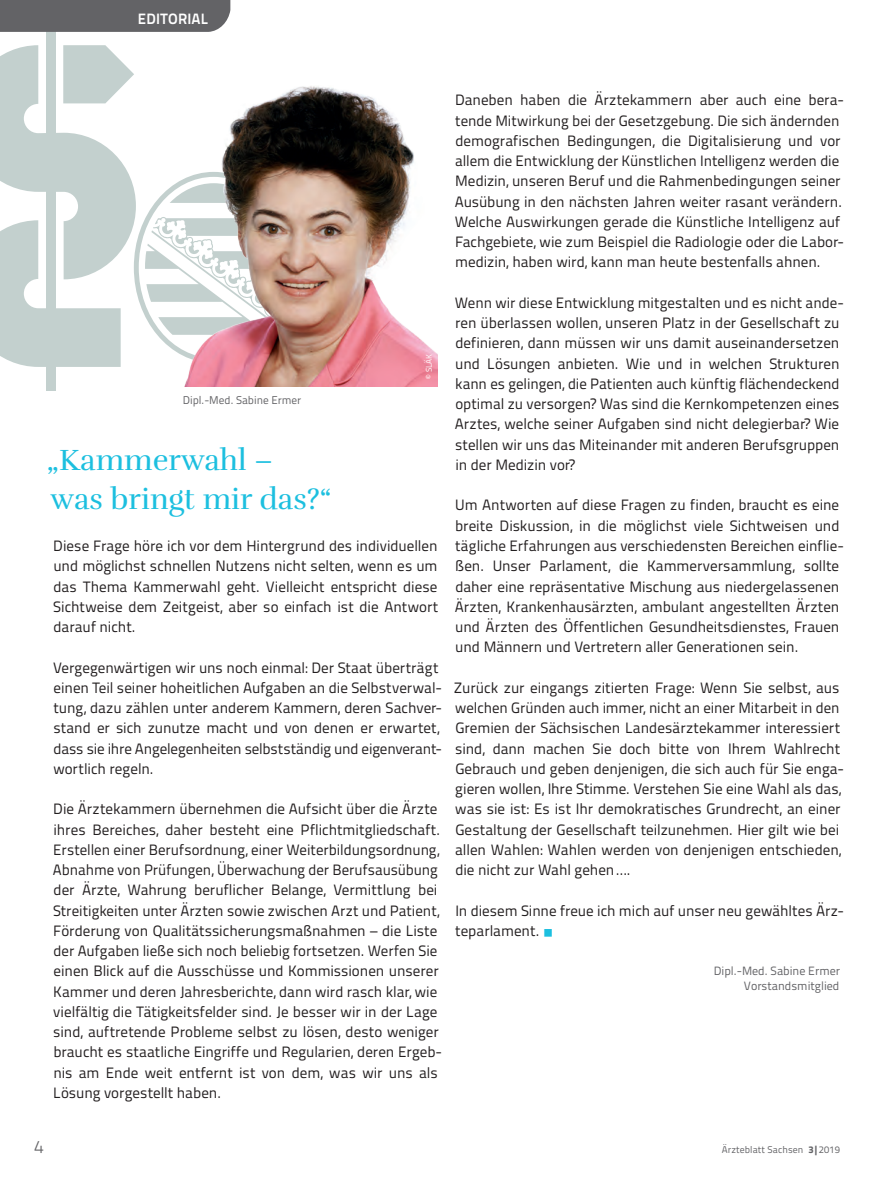
<style>
.page{position:relative;width:893px;height:1191px;background:#fff}
.page>*{position:absolute;margin:0;border:0;box-sizing:border-box;transform-origin:0 0}
.t1{font:30px/39px "Rufina";color:#1cbfdf}
.t2{font:300 18px "Titillium Text";color:#636366}
.t3{font:15px/20.2px "Titillium Text";color:#231f20}
.t4{font:700 15px "Titillium Text";letter-spacing:.015em;color:#fff}
.t5{font:12px/15px "Titillium Text";color:#636366;text-align:right}
.t6{font:11.25px "Titillium Text";color:#636366}
.t7{font:9.75px "Titillium Text";letter-spacing:.01em;color:#636366}
.t8{font:8.25px "Titillium Text";color:#fff}
.s1{color:#1cbfdf}
.s2{font-weight:800}
</style>
<div class="page">
<svg style="left:0;top:45px;width:183px;height:322px"></svg>
<div style="left:46px;top:32px;width:9px;height:358px;background:#c3d0ce"></div>
<div style="left:0;top:0;width:230px;height:32px;background:#636366"></div>
<img style="left:183px;top:86px;width:255px;height:301px">
<p class="t4" style="left:138px;top:7px;width:72px">EDITORIAL</p>
<p class="t6" style="left:183px;top:392px;width:120px">Dipl.-Med. Sabine Ermer</p>
<p class="t8" style="left:423px;top:378px;width:26px;rotate:-90deg">© SLÄK</p>
<h1 class="t1" style="left:47px;top:441px;width:286px">„Kammerwahl – was bringt mir das?“</h1>
<p class="t3" style="left:53px;top:535px;width:387px;text-align:justify">Diese Frage höre ich vor dem Hintergrund des individuellen und möglichst schnellen Nutzens nicht selten, wenn es um das Thema Kammerwahl geht. Vielleicht entspricht diese Sichtweise dem Zeitgeist, aber so einfach ist die Antwort darauf nicht.</p>
<p class="t3" style="left:53px;top:656px;width:391px">Vergegenwärtigen wir uns noch einmal: Der Staat überträgt einen Teil seiner hoheitlichen Aufgaben an die Selbstverwal&shy;tung, dazu zählen unter anderem Kammern, deren Sachver&shy;stand er sich zunutze macht und von denen er erwartet, dass sie ihre Angelegenheiten selbstständig und eigenverant&shy;wortlich regeln.</p>
<p class="t3" style="left:53px;top:798px;width:391px">Die Ärztekammern übernehmen die Aufsicht über die Ärzte ihres Bereiches, daher besteht eine Pflichtmitgliedschaft.<br>Erstellen einer Berufsordnung, einer Weiterbildungsordnung, Abnahme von Prüfungen, Überwachung der Berufsausübung der Ärzte, Wahrung beruflicher Belange, Vermittlung bei Streitigkeiten unter Ärzten sowie zwischen Arzt und Patient, Förderung von Qualitätssicherungsmaßnahmen – die Liste der Aufgaben ließe sich noch beliebig fortsetzen. Werfen Sie einen Blick auf die Ausschüsse und Kommissionen unserer Kammer und deren Jahresberichte, dann wird rasch klar, wie vielfältig die Tätigkeitsfelder sind. Je besser wir in der Lage sind, auftretende Probleme selbst zu lösen, desto weniger braucht es staatliche Eingriffe und Regularien, deren Ergeb&shy;nis am Ende weit entfernt ist von dem, was wir uns als Lösung vorgestellt haben.</p>
<p class="t3" style="left:455px;top:89px;width:391px">Daneben haben die Ärztekammern aber auch eine bera&shy;tende Mitwirkung bei der Gesetzgebung. Die sich ändernden demografischen Bedingungen, die Digitalisierung und vor allem die Entwicklung der Künstlichen Intelligenz werden die Medizin, unseren Beruf und die Rahmenbedingungen seiner Ausübung in den nächsten Jahren weiter rasant verändern.<br>Welche Auswirkungen gerade die Künstliche Intelligenz auf Fachgebiete, wie zum Beispiel die Radiologie oder die Labor&shy;medizin, haben wird, kann man heute bestenfalls ahnen.</p>
<p class="t3" style="left:455px;top:292px;width:391px">Wenn wir diese Entwicklung mitgestalten und es nicht ande&shy;ren überlassen wollen, unseren Platz in der Gesellschaft zu definieren, dann müssen wir uns damit auseinandersetzen und Lösungen anbieten. Wie und in welchen Strukturen kann es gelingen, die Patienten auch künftig flächendeckend optimal zu versorgen? Was sind die Kernkompetenzen eines Arztes, welche seiner Aufgaben sind nicht delegierbar? Wie stellen wir uns das Miteinander mit anderen Berufsgruppen in der Medizin vor?</p>
<p class="t3" style="left:455px;top:494px;width:391px">Um Antworten auf diese Fragen zu finden, braucht es eine breite Diskussion, in die möglichst viele Sichtweisen und tägliche Erfahrungen aus verschiedensten Bereichen einflie&shy;ßen. Unser Parlament, die Kammerversammlung, sollte daher eine repräsentative Mischung aus niedergelassenen Ärzten, Krankenhausärzten, ambulant angestellten Ärzten und Ärzten des Öffentlichen Gesundheitsdienstes, Frauen und Männern und Vertretern aller Generationen sein.</p>
<p class="t3" style="left:454px;top:676px;width:391px">Zurück zur eingangs zitierten Frage: Wenn Sie selbst, aus welchen Gründen auch immer, nicht an einer Mitarbeit in den Gremien der Sächsischen Landesärztekammer interessiert sind, dann machen Sie doch bitte von Ihrem Wahlrecht Gebrauch und geben denjenigen, die sich auch für Sie enga&shy;gieren wollen, Ihre Stimme. Verstehen Sie eine Wahl als das, was sie ist: Es ist Ihr demokratisches Grundrecht, an einer Gestaltung der Gesellschaft teilzunehmen. Hier gilt wie bei allen Wahlen: Wahlen werden von denjenigen entschieden, die nicht zur Wahl gehen….</p>
<p class="t3" style="left:455px;top:899px;width:390px">In diesem Sinne freue ich mich auf unser neu gewähltes Ärz&shy;teparlament. <span class="s1">○</span></p>
<p class="t5" style="left:714px;top:962px;width:128px">Dipl.-Med. Sabine Ermer<br>Vorstandsmitglied</p>
<p class="t2" style="left:34px;top:1133px;width:11px">4</p>
<p class="t7" style="left:722px;top:1142px;width:119px">Ärzteblatt Sachsen <span class="s2">3|</span>2019</p>
</div>
